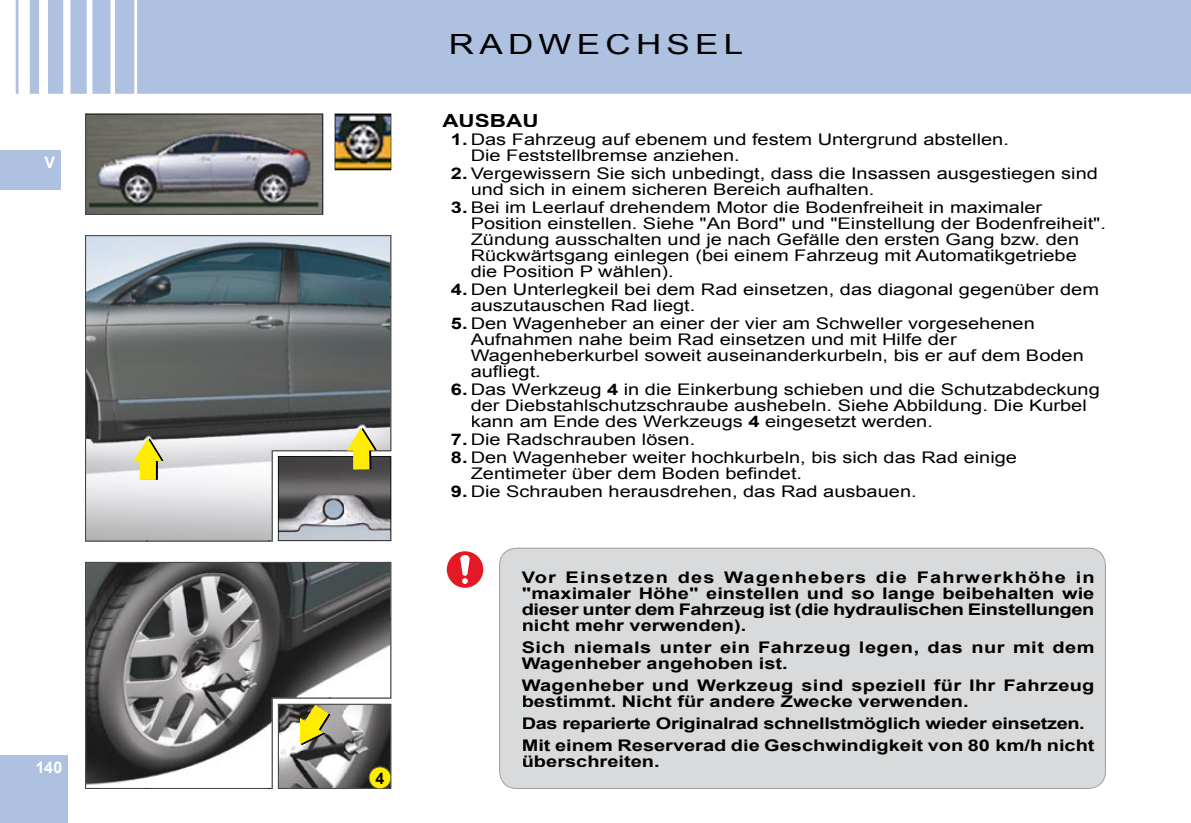
<style>
.page{position:relative;width:1191px;height:823px;background:#fff}
.page>*{position:absolute;margin:0;border:0;box-sizing:border-box;transform-origin:0 0}
.t1{font:28px "Arial";letter-spacing:.15em;color:#000;scale:1.25 1}
.t2{font:700 18px "Arial";color:#000;scale:1.25 1}
.t3{font:16px/16px "Arial";color:#000;scale:1.25 1}
.t4{font:700 16px/16px "Arial";color:#000;text-align:justify;scale:1.25 1}
.t5{font:700 16px/22px "Arial";letter-spacing:-.02em;color:#000;scale:1.25 1}
.t6{font:700 16px/16px "Arial";letter-spacing:.025em;color:#000;scale:1.25 1}
.t7{font:700 16px "Arial";color:#fff}
.t8{font:700 16px "Arial";color:#000}
.s1{font-weight:700}
</style>
<div class="page">
<div style="left:0;top:754px;width:68px;height:68px;background:#aec1e0"></div>
<div style="left:16px;top:0;width:1175px;height:94px;background:#aec1e0"></div>
<div style="left:0;top:150px;width:61px;height:40px;background:#aec1e0"></div>
<svg style="left:85px;top:561px;width:306px;height:227px;background:#747373"></svg>
<img style="left:86px;top:562px;width:305px;height:57px">
<img style="left:86px;top:618px;width:61px;height:170px">
<img style="left:329px;top:618px;width:62px;height:85px">
<img style="left:268px;top:675px;width:62px;height:113px">
<img style="left:146px;top:731px;width:123px;height:57px">
<svg style="left:85px;top:235px;width:306px;height:306px;background:#76797a"></svg>
<img style="left:86px;top:235px;width:305px;height:62px">
<img style="left:86px;top:296px;width:61px;height:244px">
<img style="left:329px;top:296px;width:62px;height:131px">
<img style="left:268px;top:418px;width:62px;height:122px">
<img style="left:146px;top:479px;width:123px;height:61px">
<svg style="left:278px;top:427px;width:113px;height:113px;background:#929188"></svg>
<svg style="left:134px;top:438px;width:29px;height:41px"></svg>
<svg style="left:85px;top:113px;width:238px;height:102px"></svg>
<img style="left:86px;top:114px;width:237px;height:100px">
<svg style="left:334px;top:113px;width:57px;height:57px"></svg>
<img style="left:335px;top:114px;width:56px;height:56px">
<svg style="left:278px;top:703px;width:113px;height:85px;background:#8f8c77"></svg>
<div style="left:376px;top:771px;width:8px;height:12px;background:#ffec00"></div>
<div style="left:499px;top:547px;width:607px;height:241px;background:#d9dadb"></div>
<svg style="left:447px;top:551px;width:36px;height:36px"></svg>
<div style="left:522px;top:570px;width:572px;height:15px;background:#d9dadb"></div>
<div style="left:523px;top:586px;width:571px;height:15px;background:#d9dadb"></div>
<div style="left:522px;top:602px;width:572px;height:15px;background:#d9dadb"></div>
<div style="left:523px;top:618px;width:222px;height:15px;background:#d9dadb"></div>
<div style="left:522px;top:640px;width:572px;height:15px;background:#d9dadb"></div>
<div style="left:522px;top:656px;width:264px;height:15px;background:#d9dadb"></div>
<div style="left:522px;top:678px;width:572px;height:15px;background:#d9dadb"></div>
<div style="left:523px;top:694px;width:444px;height:12px;background:#d9dadb"></div>
<div style="left:523px;top:716px;width:560px;height:15px;background:#d9dadb"></div>
<div style="left:523px;top:738px;width:571px;height:15px;background:#d9dadb"></div>
<div style="left:523px;top:754px;width:135px;height:12px;background:#d9dadb"></div>
<div style="left:452px;top:34px;width:290px;height:21px;background:#aec1e0"></div>
<p class="t7" style="left:45px;top:151px;width:12px">V</p>
<p class="t7" style="left:36px;top:756px;width:28px">140</p>
<p class="t8" style="left:375px;top:767px;width:10px">4</p>
<h1 class="t1" style="left:449px;top:26px;width:237px">RADWECHSEL</h1>
<p class="t2" style="left:442px;top:108px;width:78px">AUSBAU</p>
<p class="t3" style="left:471px;top:131px;width:432px;text-indent:-20px"><span class="s1">1.</span> Das Fahrzeug auf ebenem und festem Untergrund abstellen.<br>Die Feststellbremse anziehen.</p>
<p class="t3" style="left:471px;top:165px;width:503px;text-indent:-20px"><span class="s1">2.</span> Vergewissern Sie sich unbedingt, dass die Insassen ausgestiegen sind und sich in einem sicheren Bereich aufhalten.</p>
<p class="t3" style="left:471px;top:199px;width:509px;text-indent:-20px"><span class="s1">3.</span> Bei im Leerlauf drehendem Motor die Bodenfreiheit in maximaler Position einstellen. Siehe "An Bord" und "Einstellung der Bodenfreiheit".<br>Zündung ausschalten und je nach Gefälle den ersten Gang bzw. den Rückwärtsgang einlegen (bei einem Fahrzeug mit Automatikgetriebe die Position P wählen).</p>
<p class="t3" style="left:471px;top:281px;width:504px;text-indent:-20px"><span class="s1">4.</span> Den Unterlegkeil bei dem Rad einsetzen, das diagonal gegenüber dem auszutauschen Rad liegt.</p>
<p class="t3" style="left:471px;top:315px;width:492px;text-indent:-20px"><span class="s1">5.</span> Den Wagenheber an einer der vier am Schweller vorgesehenen Aufnahmen nahe beim Rad einsetzen und mit Hilfe der Wagenheberkurbel soweit auseinanderkurbeln, bis er auf dem Boden aufliegt.</p>
<p class="t3" style="left:471px;top:381px;width:505px;text-indent:-20px"><span class="s1">6.</span> Das Werkzeug <span class="s1">4</span> in die Einkerbung schieben und die Schutz ab de ckung der Diebstahlschutzschraube aushebeln. Siehe Abbildung. Die Kurbel kann am Ende des Werkzeugs <span class="s1">4</span> eingesetzt werden.</p>
<p class="t3" style="left:451px;top:431px;width:197px"><span class="s1">7.</span> Die Radschrauben lösen.</p>
<p class="t3" style="left:471px;top:449px;width:438px;text-indent:-20px"><span class="s1">8.</span> Den Wagenheber weiter hochkurbeln, bis sich das Rad einige<br>Zentimeter über dem Boden befindet.</p>
<p class="t3" style="left:451px;top:483px;width:374px"><span class="s1">9.</span> Die Schrauben herausdrehen, das Rad ausbauen.</p>
<p class="t4" style="left:522px;top:569px;width:460px">Vor Einsetzen des Wagenhebers die Fahrwerkhöhe in "maximaler Höhe" einstellen und so lange beibehalten wie dieser unter dem Fahrzeug ist (die hydraulischen Einstellungen nicht mehr verwenden).</p>
<p class="t6" style="left:522px;top:639px;width:460px">Sich niemals unter ein Fahrzeug legen, das nur mit dem<br>Wagenheber angehoben ist.</p>
<p class="t4" style="left:522px;top:677px;width:460px">Wagenheber und Werkzeug sind speziell für Ihr Fahrzeug bestimmt. Nicht für andere Zwecke verwenden.</p>
<p class="t5" style="left:522px;top:712px;width:460px">Das reparierte Originalrad schnellstmöglich wieder einsetzen.<br>Mit einem Reserverad die Geschwindigkeit von 80 km/h nicht</p>
<p class="t4" style="left:522px;top:753px;width:112px">überschreiten.</p>
</div>
